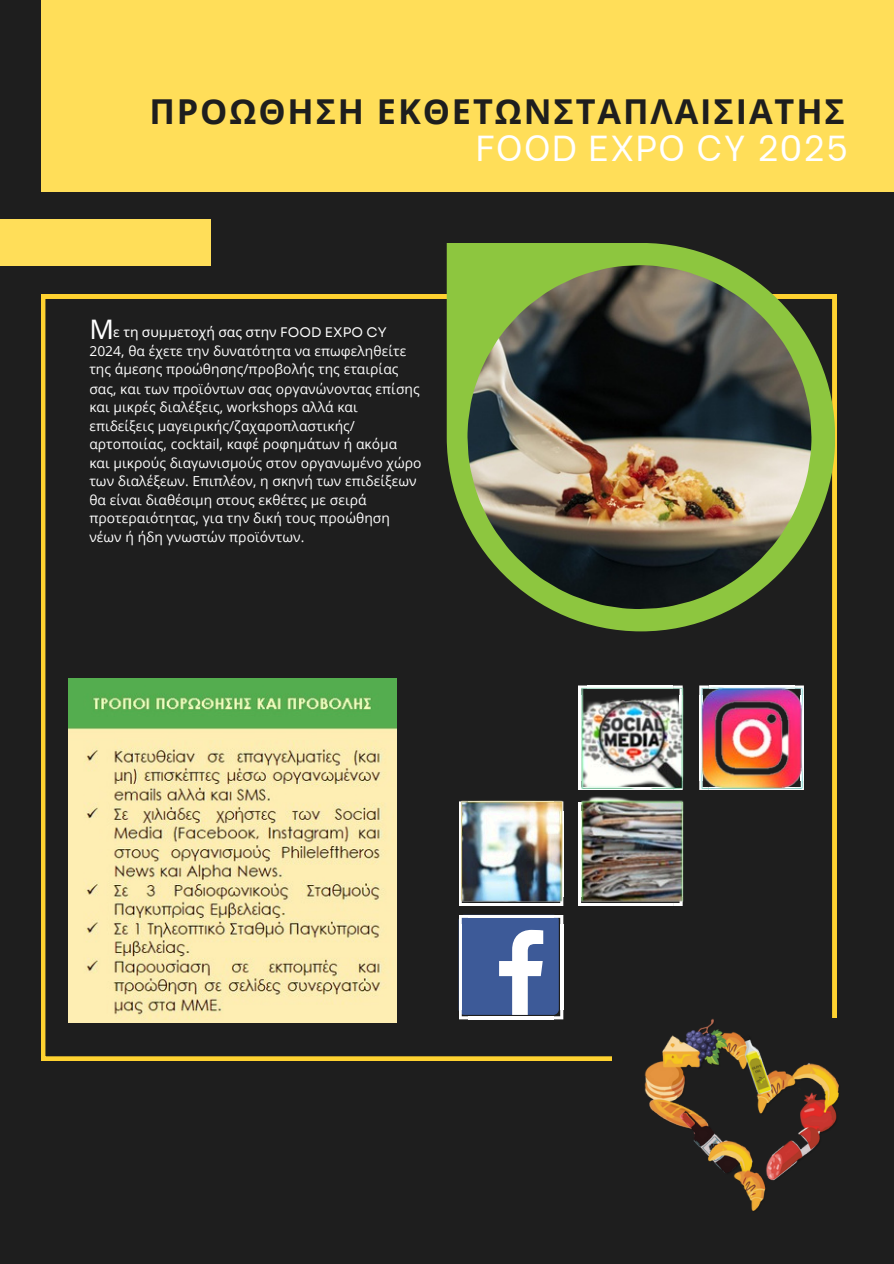
<style>
.page{position:relative;width:894px;height:1264px;background:#fff}
.page>*{position:absolute;margin:0;border:0;box-sizing:border-box;transform-origin:0 0}
.t1{font:36px "Be Vietnam";letter-spacing:.045em;color:#fff}
.t2{font:700 34.35px "Open Sans";letter-spacing:.055em;color:#1e1e1e}
.t3{font:27.15px "Noto Sans";color:#fff}
.t4{font:13.8px/18.6px "Open Sans";letter-spacing:.005em;color:#fff}
.t5{font:13.8px "Noto Sans";color:#fff}
.s1{font-family:"Garet"}
</style>
<div class="page">
<div style="left:0;top:0;width:893px;height:1263px;background:#1e1e1e"></div>
<div style="left:41px;top:0;width:852px;height:191px;background:#ffde59"></div>
<div style="left:36px;top:290px;width:804px;height:775px;border:9px solid #ffd230"></div>
<svg style="left:446px;top:243px;width:388px;height:388px"></svg>
<img style="left:467px;top:265px;width:344px;height:344px">
<div style="left:0;top:219px;width:210px;height:47px;background:#ffde59"></div>
<div style="left:458px;top:914px;width:100px;height:100px;background:#3d5a98;border-radius:6px"></div>
<svg style="left:499px;top:929px;width:44px;height:85px"></svg>
<hr style="left:560px;top:924px;width:3px;height:85px;background:#fff">
<hr style="left:458px;top:924px;width:3px;height:85px;background:#fff">
<hr style="left:468px;top:914px;width:85px;height:3px;background:#fff">
<hr style="left:468px;top:1016px;width:85px;height:3px;background:#fff">
<svg style="left:553px;top:914px;width:10px;height:10px"></svg>
<svg style="left:458px;top:914px;width:10px;height:10px"></svg>
<svg style="left:553px;top:1009px;width:10px;height:10px"></svg>
<svg style="left:458px;top:1009px;width:10px;height:10px"></svg>
<hr style="left:468px;top:903px;width:85px;height:3px;background:#fff">
<svg style="left:553px;top:902px;width:10px;height:4px"></svg>
<svg style="left:459px;top:902px;width:9px;height:4px"></svg>
<hr style="left:587px;top:903px;width:86px;height:3px;background:#fff">
<svg style="left:673px;top:902px;width:9px;height:4px"></svg>
<svg style="left:578px;top:902px;width:9px;height:4px"></svg>
<img style="left:459px;top:685px;width:345px;height:217px">
<img style="left:68px;top:678px;width:329px;height:344px">
<div style="left:611px;top:1018px;width:282px;height:74px;background:#1e1e1e"></div>
<img style="left:644px;top:1018px;width:195px;height:193px">
<p class="t2" style="left:149px;top:87px;width:696px">ΠΡΟΩΘΗΣΗ ΕΚΘΕΤΩΝΣΤΑΠΛΑΙΣΙΑΤΗΣ</p>
<p class="t1" style="left:475px;top:118px;width:373px">FOOD EXPO CY 2025</p>
<p class="t3" style="left:89px;top:310px;width:26px">Μ</p>
<p class="t5" style="left:113px;top:322px;width:275px">ε τη συ<span class="s1">μμ</span>ετοχή σας στην <span class="s1">FOOD EXPO CY</span></p>
<p class="t4" style="left:89px;top:342px;width:334px">2024, θα έχετε την δυνατότητα να επωφεληθείτε της άμεσης προώθησης/προβολής της εταιρίας σας, και των προϊόντων σας οργανώνοντας επίσης και μικρές διαλέξεις, workshops αλλά και επιδείξεις μαγειρικής/ζαχαροπλαστικής/ αρτοποιίας, cocktail, καφέ ροφημάτων ή ακόμα<br>και μικρούς διαγωνισμούς στον οργανωμένο χώρο των διαλέξεων. Επιπλέον, η σκηνή των επιδείξεων θα είναι διαθέσιμη στους εκθέτες με σειρά προτεραιότητας, για την δική τους προώθηση νέων ή ήδη γνωστών προϊόντων.</p>
</div>
